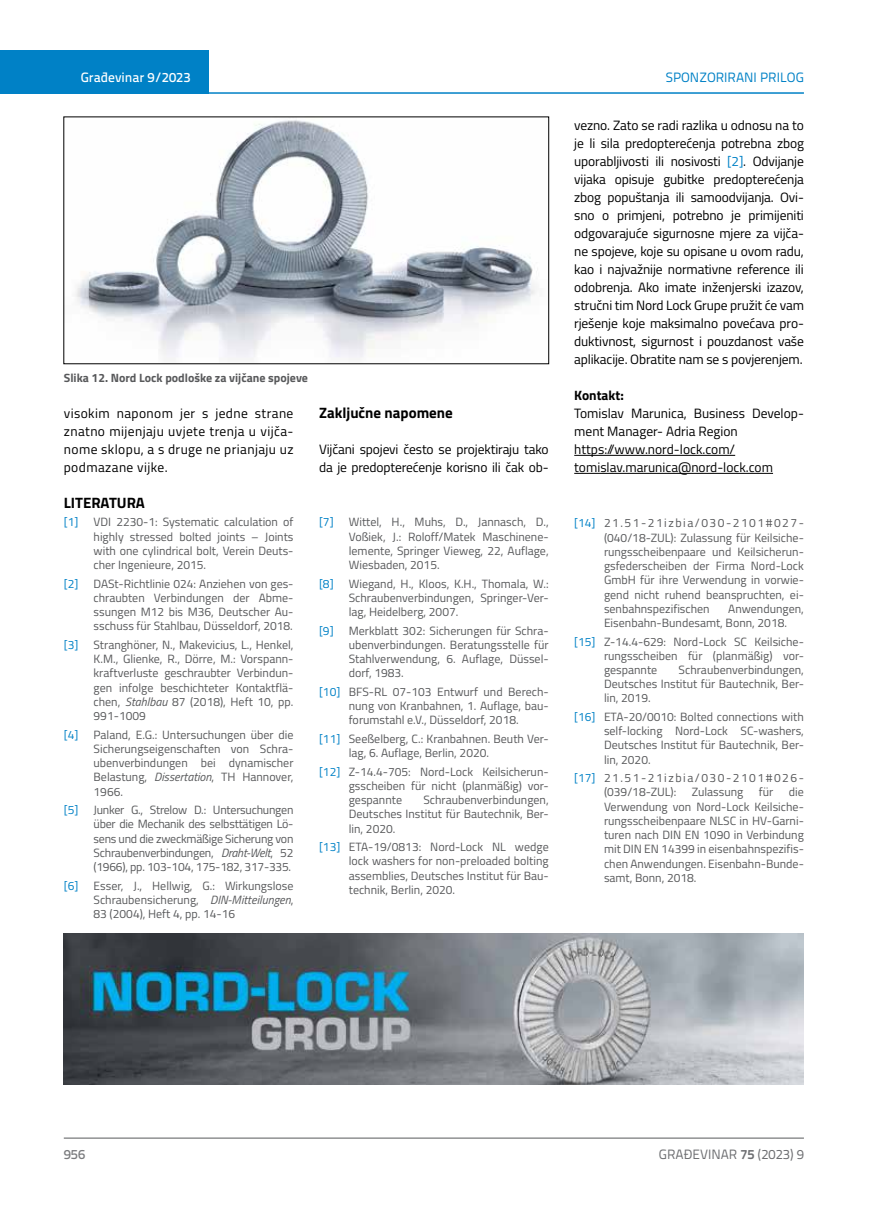
<style>
.page{position:relative;width:872px;height:1212px;background:#fff}
.page>*{position:absolute;margin:0;border:0;box-sizing:border-box;transform-origin:0 0}
.t1{font:700 15px "Titillium";color:#000}
.t2{font:13.5px/18px "Titillium";letter-spacing:-.005em;color:#000;text-align:justify}
.t3{font:13.5px "Titillium Text 22 L";color:#6d6e71}
.t4{font:13.5px "Titillium Text 22 L";color:#0081c6}
.t5{font:500 13.5px "Titillium Text 22 L";color:#fff}
.t6{font:700 13.5px "Titillium";color:#000}
.t7{font:500 13.5px "Titillium Text 22 L";color:#797a7d}
.t8{font:12px/14.2px "Titillium";color:#58595b;text-align:justify}
.t9{font:12px/14.2px "Titillium";letter-spacing:.125em;color:#58595b}
.t10{font:700 12px "Titillium";color:#58595b}
.t11{font:12px "Titillium";color:#0081c6}
.s1{font-style:italic}
.s2{color:#0081c6}
.s3{font-weight:700}
</style>
<div class="page">
<div style="left:0;top:50px;width:208px;height:44px;background:#0081c6"></div>
<hr style="left:0;top:92px;width:804px;height:2px;background:#0081c6">
<hr style="left:64px;top:1138px;width:740px;height:1px;background:#58595b">
<hr style="left:574px;top:455px;width:161px;height:1px;background:#000">
<hr style="left:574px;top:473px;width:199px;height:1px;background:#000">
<img style="left:75px;top:120px;width:461px;height:238px">
<img style="left:64px;top:933px;width:740px;height:151px">
<p class="t5" style="left:81px;top:67px;width:111px">Građevinar 9/2023</p>
<p class="t4" style="left:666px;top:68px;width:140px">SPONZORIRANI PRILOG</p>
<p class="t10" style="left:64px;top:368px;width:246px">Slika 12. Nord Lock podloške za vijčane spojeve</p>
<p class="t2" style="left:64px;top:403px;width:231px">visokim naponom jer s jedne strane znatno mijenjaju uvjete trenja u vijča&shy;nome sklopu, a s druge ne prianjaju uz podmazane vijke.</p>
<p class="t1" style="left:319px;top:401px;width:135px">Zaključne napomene</p>
<p class="t2" style="left:319px;top:439px;width:231px">Vijčani spojevi često se projektiraju tako da je predopterećenje korisno ili čak ob-</p>
<p class="t1" style="left:64px;top:491px;width:83px">LITERATURA</p>
<p class="t11" style="left:64px;top:513px;width:16px">[1]</p>
<p class="t8" style="left:94px;top:514px;width:201px">VDI 2230-1: Systematic calculation of highly stressed bolted joints – Joints with one cylindrical bolt, Verein Deuts&shy;cher Ingenieure, 2015.</p>
<p class="t11" style="left:64px;top:575px;width:16px">[2]</p>
<p class="t8" style="left:94px;top:576px;width:201px">DASt-Richtlinie 024: Anziehen von ges&shy;chraubten Verbindungen der Abme&shy;ssungen M12 bis M36, Deutscher Au&shy;sschuss für Stahlbau, Düsseldorf, 2018.</p>
<p class="t11" style="left:64px;top:636px;width:16px">[3]</p>
<p class="t8" style="left:94px;top:637px;width:201px">Stranghöner, N., Makevicius, L., Henkel, K.M., Glienke, R., Dörre, M.: Vorspann&shy;kraftverluste geschraubter Verbindun&shy;gen infolge beschichteter Kontaktflä&shy;chen, <span class="s1">Stahlbau</span> 87 (2018), Heft 10, pp.<br>991-1009</p>
<p class="t11" style="left:64px;top:726px;width:16px">[4]</p>
<p class="t8" style="left:94px;top:727px;width:201px">Paland, E.G.: Untersuchungen über die Sicherungseigenschaften von Schra&shy;ubenverbindungen bei dynamischer Belastung, <span class="s1">Dissertation</span>, TH Hannover, 1966.</p>
<p class="t11" style="left:64px;top:801px;width:16px">[5]</p>
<p class="t8" style="left:94px;top:802px;width:201px">Junker G., Strelow D.: Untersuchungen über die Mechanik des selbsttätigen Lö&shy;sens und die zweckmäßige Sicherung von Schraubenverbindungen, <span class="s1">Draht-Welt</span>, 52 (1966), pp. 103-104, 175-182, 317-335.</p>
<p class="t11" style="left:64px;top:876px;width:16px">[6]</p>
<p class="t8" style="left:94px;top:878px;width:201px">Esser, J., Hellwig, G.: Wirkungslose Schraubensicherung, <span class="s1">DIN-Mitteilungen</span>, 83 (2004), Heft 4, pp. 14-16</p>
<p class="t11" style="left:319px;top:513px;width:16px">[7]</p>
<p class="t8" style="left:349px;top:514px;width:201px">Wittel, H., Muhs, D., Jannasch, D., Voßiek, J.: Roloff/Matek Maschinene&shy;lemente, Springer Vieweg, 22, Auflage, Wiesbaden, 2015.</p>
<p class="t11" style="left:319px;top:574px;width:16px">[8]</p>
<p class="t8" style="left:349px;top:576px;width:201px">Wiegand, H., Kloos, K.H., Thomala, W.:<br>Schraubenverbindungen, Springer-Ver&shy;lag, Heidelberg, 2007.</p>
<p class="t11" style="left:319px;top:621px;width:16px">[9]</p>
<p class="t8" style="left:349px;top:623px;width:201px">Merkblatt 302: Sicherungen für Schra&shy;ubenverbindungen. Beratungsstelle für Stahlverwendung, 6. Auflage, Düssel&shy;dorf, 1983.</p>
<p class="t8" style="left:349px;top:684px;width:201px;text-indent:-30px"><span class="s2">[10]</span> BFS-RL 07-103 Entwurf und Berech&shy;nung von Kranbahnen, 1. Auflage, bau&shy;forumstahl e.V., Düsseldorf, 2018.</p>
<p class="t8" style="left:349px;top:731px;width:201px;text-indent:-30px"><span class="s2">[11]</span> Seeßelberg, C.: Kranbahnen. Beuth Ver&shy;lag, 6. Auflage, Berlin, 2020.</p>
<p class="t8" style="left:349px;top:764px;width:201px;text-indent:-30px"><span class="s2">[12]</span> Z-14.4-705: Nord-Lock Keilsicherun&shy;gsscheiben für nicht (planmäßig) vor&shy;gespannte</p>
<p class="t8" style="left:349px;top:792px;width:201px;text-indent:75px">Schraubenverbindungen, Deutsches Institut für Bautechnik, Ber&shy;lin, 2020.</p>
<p class="t8" style="left:349px;top:839px;width:201px;text-indent:-30px"><span class="s2">[13]</span> ETA-19/0813: Nord-Lock NL wedge lock washers for non-preloaded bolting assemblies, Deutsches Institut für Bau&shy;technik, Berlin, 2020.</p>
<p class="t2" style="left:574px;top:115px;width:231px">vezno. Zato se radi razlika u odnosu na to je li sila predopterećenja potrebna zbog uporabljivosti ili nosivosti <span class="s2">[2]</span>. Odvijanje vijaka opisuje gubitke predopterećenja zbog popuštanja ili samoodvijanja. Ovi&shy;sno o primjeni, potrebno je primijeniti odgovarajuće sigurnosne mjere za vijča&shy;ne spojeve, koje su opisane u ovom radu, kao i najvažnije normativne reference ili odobrenja. Ako imate inženjerski izazov, stručni tim Nord Lock Grupe pružit će vam rješenje koje maksimalno povećava pro&shy;duktivnost, sigurnost i pouzdanost vaše aplikacije. Obratite nam se s povjerenjem.</p>
<p class="t6" style="left:574px;top:385px;width:51px">Kontakt:</p>
<p class="t2" style="left:574px;top:403px;width:231px;text-align:left">Tomislav Marunica, Business Develop&shy;ment Manager- Adria Region https://www.nord-lock.com/ tomislav.marunica@nord-lock.com</p>
<p class="t8" style="left:604px;top:515px;width:201px;text-indent:-30px"><span class="s2">[14]</span> 21.51-21izbia/030-2101#027- (040/18-ZUL): Zulassung für Keilsiche&shy;rungsscheibenpaare und Keilsicherun&shy;gsfederscheiben der Firma Nord-Lock GmbH für ihre Verwendung in vorwie&shy;gend nicht ruhend beanspruchten, ei&shy;senbahnspezifischen</p>
<p class="t8" style="left:604px;top:601px;width:201px;text-indent:124px">Anwendungen,<br>Eisenbahn-Bundesamt, Bonn, 2018.</p>
<p class="t8" style="left:604px;top:634px;width:201px;text-indent:-30px"><span class="s2">[15]</span> Z-14.4-629: Nord-Lock SC Keilsiche&shy;rungsscheiben für (planmäßig) vor&shy;gespannte</p>
<p class="t8" style="left:604px;top:662px;width:201px;text-indent:75px">Schraubenverbindungen, Deutsches Institut für Bautechnik, Ber&shy;lin, 2019.</p>
<p class="t8" style="left:604px;top:709px;width:201px;text-indent:-30px"><span class="s2">[16]</span> ETA-20/0010: Bolted connections with self-locking Nord-Lock SC-washers, Deutsches Institut für Bautechnik, Ber&shy;lin, 2020.</p>
<p class="t9" style="left:604px;top:770px;width:201px;text-indent:-30px"><span class="s2">[17]</span> 21.51-21izbia/030-2101#026- (039/18-ZUL):</p>
<p class="t8" style="left:692px;top:784px;width:53px">Zulassung</p>
<p class="t8" style="left:759px;top:784px;width:16px">für</p>
<p class="t8" style="left:604px;top:784px;width:201px;text-indent:185px">die Verwendung von Nord-Lock Keilsiche&shy;rungsscheibenpaare NLSC in HV-Garni&shy;turen nach DIN EN 1090 in Verbindung mit DIN EN 14399 in eisenbahnspezifis&shy;chen Anwendungen. Eisenbahn-Bunde&shy;samt, Bonn, 2018.</p>
<p class="t7" style="left:64px;top:1144px;width:23px">956</p>
<p class="t3" style="left:659px;top:1144px;width:146px">GRAĐEVINAR <span class="s3">75</span> (2023) 9</p>
</div>
